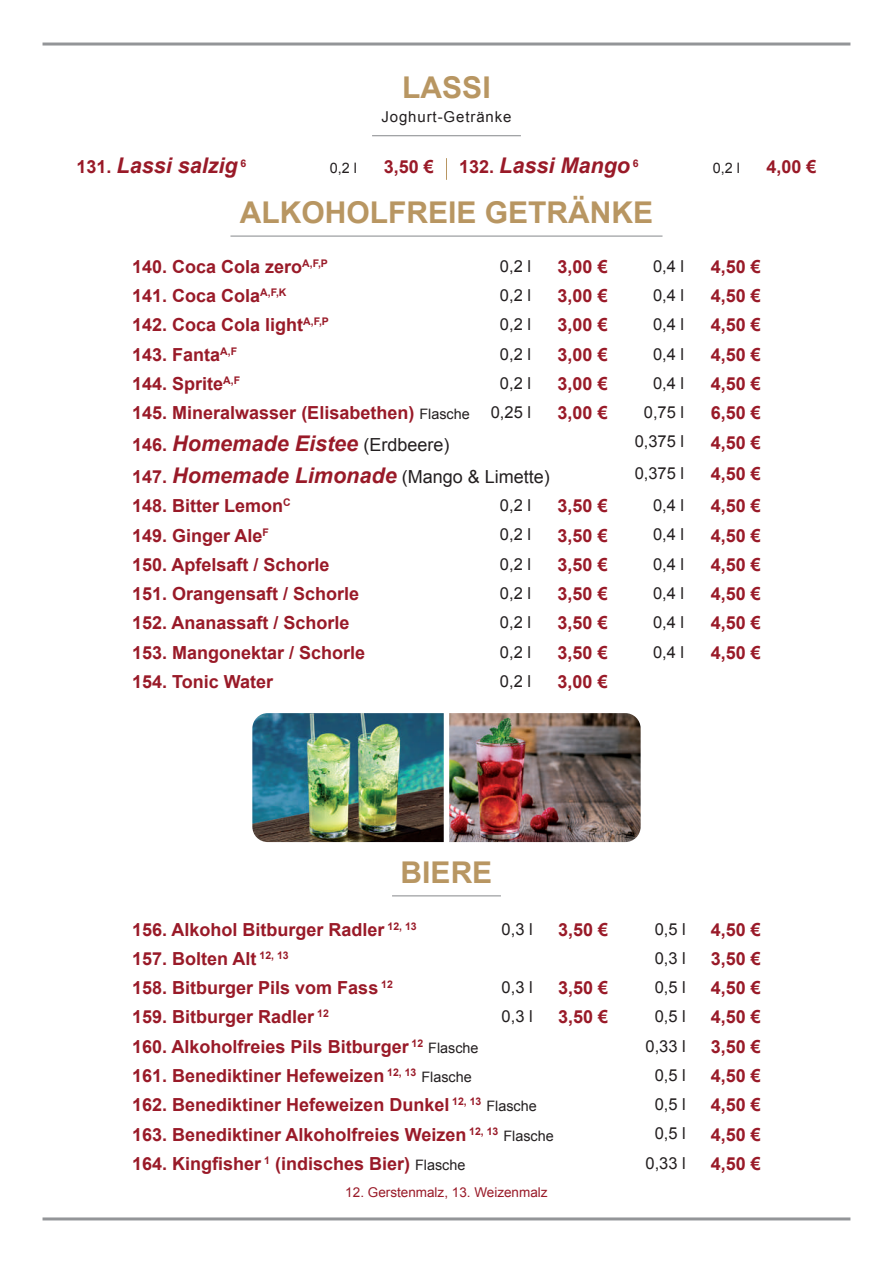
<style>
.page{position:relative;width:893px;height:1263px;background:#fff}
.page>*{position:absolute;margin:0;border:0;box-sizing:border-box;transform-origin:0 0}
.t1{font:700 30px "Arial";color:#b89662}
.t2{font:italic 700 21.6px "Arial";color:#991a28}
.t3{font:700 18px "Arial";color:#991a28}
.t4{font:16.5px "Arial";color:#231f20}
.t5{font:15px "Arial";letter-spacing:.06em;color:#231f20}
.t6{font:14.4px "Arial";color:#231f20}
.t7{font:13.5px "Arial";color:#991a28}
.s1{font-style:normal;font-size:18px}
.s2{font-weight:400;font-size:14.4px;color:#231f20}
.s3{font-weight:400;font-style:normal;font-size:18px;color:#231f20}
</style>
<div class="page">
<hr style="left:43px;top:1217px;width:807px;height:3px;background:#939598">
<hr style="left:43px;top:43px;width:807px;height:3px;background:#939598">
<hr style="left:230px;top:236px;width:432px;height:1px;background:#939598">
<hr style="left:392px;top:895px;width:109px;height:1px;background:#939598">
<img style="left:449px;top:713px;width:192px;height:129px">
<img style="left:252px;top:713px;width:192px;height:129px">
<hr style="left:372px;top:135px;width:149px;height:1px;background:#939598">
<svg style="left:446px;top:158px;width:1px;height:22px"></svg>
<h1 class="t1" style="left:402px;top:68px;width:90px">LASSI</h1>
<p class="t5" style="left:381px;top:107px;width:132px">Joghurt-Getränke</p>
<p class="t2" style="left:77px;top:151px;width:171px"><span class="s1">131.</span> Lassi salzig <sup>6</sup></p>
<p class="t6" style="left:330px;top:159px;width:29px">0,2 l</p>
<p class="t3" style="left:384px;top:155px;width:52px">3,50 €</p>
<p class="t2" style="left:459px;top:151px;width:181px"><span class="s1">132.</span> Lassi Mango <sup>6</sup></p>
<p class="t6" style="left:713px;top:159px;width:29px">0,2 l</p>
<p class="t3" style="left:766px;top:155px;width:52px">4,00 €</p>
<h1 class="t1" style="left:240px;top:192px;width:415px">ALKOHOLFREIE GETRÄNKE</h1>
<p class="t3" style="left:132px;top:255px;width:197px">140. Coca Cola zero<sup>A,F,P</sup></p>
<p class="t4" style="left:500px;top:255px;width:33px">0,2 l</p>
<p class="t3" style="left:558px;top:255px;width:52px">3,00 €</p>
<p class="t4" style="left:653px;top:255px;width:33px">0,4 l</p>
<p class="t3" style="left:711px;top:255px;width:52px">4,50 €</p>
<p class="t3" style="left:132px;top:284px;width:156px">141. Coca Cola<sup>A,F,K</sup></p>
<p class="t4" style="left:500px;top:284px;width:33px">0,2 l</p>
<p class="t3" style="left:558px;top:284px;width:52px">3,00 €</p>
<p class="t4" style="left:653px;top:284px;width:33px">0,4 l</p>
<p class="t3" style="left:711px;top:284px;width:52px">4,50 €</p>
<p class="t3" style="left:132px;top:313px;width:198px">142. Coca Cola light<sup>A,F,P</sup></p>
<p class="t4" style="left:500px;top:314px;width:33px">0,2 l</p>
<p class="t3" style="left:558px;top:313px;width:52px">3,00 €</p>
<p class="t4" style="left:653px;top:314px;width:33px">0,4 l</p>
<p class="t3" style="left:711px;top:313px;width:52px">4,50 €</p>
<p class="t3" style="left:132px;top:343px;width:106px">143. Fanta<sup>A,F</sup></p>
<p class="t4" style="left:500px;top:343px;width:33px">0,2 l</p>
<p class="t3" style="left:558px;top:343px;width:52px">3,00 €</p>
<p class="t4" style="left:653px;top:343px;width:33px">0,4 l</p>
<p class="t3" style="left:711px;top:343px;width:52px">4,50 €</p>
<p class="t3" style="left:132px;top:372px;width:109px">144. Sprite<sup>A,F</sup></p>
<p class="t4" style="left:500px;top:372px;width:33px">0,2 l</p>
<p class="t3" style="left:558px;top:372px;width:52px">3,00 €</p>
<p class="t4" style="left:653px;top:372px;width:33px">0,4 l</p>
<p class="t3" style="left:711px;top:372px;width:52px">4,50 €</p>
<p class="t3" style="left:132px;top:401px;width:339px">145. Mineralwasser (Elisabethen) <span class="s2">Flasche</span></p>
<p class="t4" style="left:491px;top:402px;width:42px">0,25 l</p>
<p class="t3" style="left:558px;top:401px;width:52px">3,00 €</p>
<p class="t4" style="left:644px;top:402px;width:42px">0,75 l</p>
<p class="t3" style="left:711px;top:401px;width:52px">6,50 €</p>
<p class="t2" style="left:132px;top:429px;width:319px"><span class="s1">146.</span> Homemade Eistee <span class="s3">(Erdbeere)</span></p>
<p class="t4" style="left:635px;top:431px;width:51px">0,375 l</p>
<p class="t3" style="left:711px;top:430px;width:52px">4,50 €</p>
<p class="t2" style="left:132px;top:461px;width:419px"><span class="s1">147.</span> Homemade Limonade <span class="s3">(Mango &amp; Limette)</span></p>
<p class="t4" style="left:635px;top:463px;width:51px">0,375 l</p>
<p class="t3" style="left:711px;top:462px;width:52px">4,50 €</p>
<p class="t3" style="left:132px;top:494px;width:160px">148. Bitter Lemon<sup>C</sup></p>
<p class="t4" style="left:500px;top:495px;width:33px">0,2 l</p>
<p class="t3" style="left:558px;top:494px;width:52px">3,50 €</p>
<p class="t4" style="left:653px;top:495px;width:33px">0,4 l</p>
<p class="t3" style="left:711px;top:494px;width:52px">4,50 €</p>
<p class="t3" style="left:132px;top:523px;width:138px">149. Ginger Ale<sup>F</sup></p>
<p class="t4" style="left:500px;top:524px;width:33px">0,2 l</p>
<p class="t3" style="left:558px;top:523px;width:52px">3,50 €</p>
<p class="t4" style="left:653px;top:524px;width:33px">0,4 l</p>
<p class="t3" style="left:711px;top:523px;width:52px">4,50 €</p>
<p class="t3" style="left:132px;top:553px;width:199px">150. Apfelsaft / Schorle</p>
<p class="t4" style="left:500px;top:553px;width:33px">0,2 l</p>
<p class="t3" style="left:558px;top:553px;width:52px">3,50 €</p>
<p class="t4" style="left:653px;top:553px;width:33px">0,4 l</p>
<p class="t3" style="left:711px;top:553px;width:52px">4,50 €</p>
<p class="t3" style="left:132px;top:582px;width:229px">151. Orangensaft / Schorle</p>
<p class="t4" style="left:500px;top:582px;width:33px">0,2 l</p>
<p class="t3" style="left:558px;top:582px;width:52px">3,50 €</p>
<p class="t4" style="left:653px;top:582px;width:33px">0,4 l</p>
<p class="t3" style="left:711px;top:582px;width:52px">4,50 €</p>
<p class="t3" style="left:132px;top:611px;width:219px">152. Ananassaft / Schorle</p>
<p class="t4" style="left:500px;top:612px;width:33px">0,2 l</p>
<p class="t3" style="left:558px;top:611px;width:52px">3,50 €</p>
<p class="t4" style="left:653px;top:612px;width:33px">0,4 l</p>
<p class="t3" style="left:711px;top:611px;width:52px">4,50 €</p>
<p class="t3" style="left:132px;top:640px;width:235px">153. Mangonektar / Schorle</p>
<p class="t4" style="left:500px;top:641px;width:33px">0,2 l</p>
<p class="t3" style="left:558px;top:640px;width:52px">3,50 €</p>
<p class="t4" style="left:653px;top:641px;width:33px">0,4 l</p>
<p class="t3" style="left:711px;top:640px;width:52px">4,50 €</p>
<p class="t3" style="left:132px;top:670px;width:143px">154. Tonic Water</p>
<p class="t4" style="left:500px;top:670px;width:33px">0,2 l</p>
<p class="t3" style="left:558px;top:670px;width:52px">3,00 €</p>
<h1 class="t1" style="left:401px;top:852px;width:93px">BIERE</h1>
<p class="t3" style="left:132px;top:917px;width:286px">156. Alkohol Bitburger Radler <sup>12,</sup> <sup>13</sup></p>
<p class="t4" style="left:502px;top:918px;width:33px">0,3 l</p>
<p class="t3" style="left:558px;top:917px;width:52px">3,50 €</p>
<p class="t4" style="left:655px;top:918px;width:33px">0,5 l</p>
<p class="t3" style="left:711px;top:917px;width:52px">4,50 €</p>
<p class="t3" style="left:132px;top:947px;width:158px">157. Bolten Alt <sup>12,</sup> <sup>13</sup></p>
<p class="t4" style="left:655px;top:947px;width:33px">0,3 l</p>
<p class="t3" style="left:711px;top:947px;width:52px">3,50 €</p>
<p class="t3" style="left:132px;top:976px;width:262px">158. Bitburger Pils vom Fass <sup>12</sup></p>
<p class="t4" style="left:502px;top:976px;width:33px">0,3 l</p>
<p class="t3" style="left:558px;top:976px;width:52px">3,50 €</p>
<p class="t4" style="left:655px;top:976px;width:33px">0,5 l</p>
<p class="t3" style="left:711px;top:976px;width:52px">4,50 €</p>
<p class="t3" style="left:132px;top:1005px;width:198px">159. Bitburger Radler <sup>12</sup></p>
<p class="t4" style="left:502px;top:1006px;width:33px">0,3 l</p>
<p class="t3" style="left:558px;top:1005px;width:52px">3,50 €</p>
<p class="t4" style="left:655px;top:1006px;width:33px">0,5 l</p>
<p class="t3" style="left:711px;top:1005px;width:52px">4,50 €</p>
<p class="t3" style="left:132px;top:1034px;width:348px">160. Alkoholfreies Pils Bitburger <sup>12</sup> <span class="s2">Flasche</span></p>
<p class="t4" style="left:646px;top:1035px;width:42px">0,33 l</p>
<p class="t3" style="left:711px;top:1034px;width:52px">3,50 €</p>
<p class="t3" style="left:132px;top:1064px;width:341px">161. Benediktiner Hefeweizen <sup>12,</sup> <sup>13</sup> <span class="s2">Flasche</span></p>
<p class="t4" style="left:655px;top:1064px;width:33px">0,5 l</p>
<p class="t3" style="left:711px;top:1064px;width:52px">4,50 €</p>
<p class="t3" style="left:132px;top:1093px;width:406px">162. Benediktiner Hefeweizen Dunkel <sup>12,</sup> <sup>13</sup> <span class="s2">Flasche</span></p>
<p class="t4" style="left:655px;top:1093px;width:33px">0,5 l</p>
<p class="t3" style="left:711px;top:1093px;width:52px">4,50 €</p>
<p class="t3" style="left:132px;top:1122px;width:423px">163. Benediktiner Alkoholfreies Weizen <sup>12,</sup> <sup>13</sup> <span class="s2">Flasche</span></p>
<p class="t4" style="left:655px;top:1123px;width:33px">0,5 l</p>
<p class="t3" style="left:711px;top:1122px;width:52px">4,50 €</p>
<p class="t3" style="left:132px;top:1151px;width:335px">164. Kingfisher <sup>1</sup> (indisches Bier) <span class="s2">Flasche</span></p>
<p class="t4" style="left:646px;top:1152px;width:42px">0,33 l</p>
<p class="t3" style="left:711px;top:1151px;width:52px">4,50 €</p>
<p class="t7" style="left:345px;top:1183px;width:204px">12. Gerstenmalz, 13. Weizenmalz</p>
</div>
